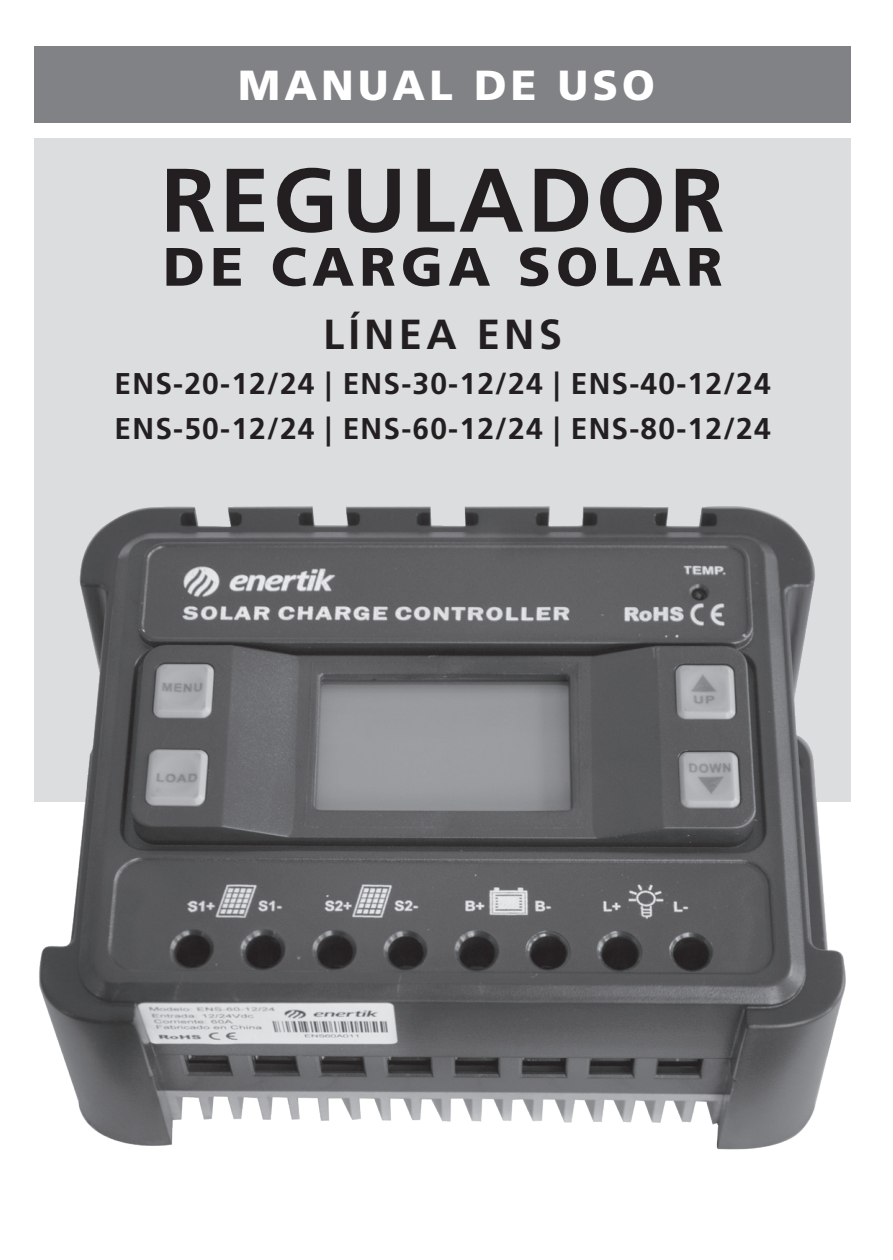
<style>
.page{position:relative;width:893px;height:1260px;background:#fff}
.page>*{position:absolute;margin:0;border:0;box-sizing:border-box;transform-origin:0 0}
.t1{font:700 90px "Frutiger LT Std";letter-spacing:.04em;color:#231f20}
.t2{font:900 54px "Frutiger LT Std";letter-spacing:.1em;color:#231f20}
.t3{font:900 42px "Frutiger LT Std";letter-spacing:.1em;color:#fff}
.t4{font:700 42px "Frutiger LT Std";letter-spacing:.1em;color:#231f20}
.t5{font:700 30px/45px "Frutiger LT Std";letter-spacing:.04em;color:#231f20}
</style>
<div class="page">
<div style="left:34px;top:138px;width:816px;height:663px;background:#dcdddf"></div>
<div style="left:34px;top:46px;width:816px;height:76px;background:#808285"></div>
<img style="left:38px;top:506px;width:808px;height:644px">
<h3 class="t3" style="left:238px;top:60px;width:418px">MANUAL DE USO</h3>
<h1 class="t1" style="left:161px;top:147px;width:565px">REGULADOR</h1>
<h2 class="t2" style="left:163px;top:234px;width:561px">DE CARGA SOLAR</h2>
<h3 class="t4" style="left:323px;top:309px;width:240px">LÍNEA ENS</h3>
<p class="t5" style="left:115px;top:361px;width:658px">ENS-20-12/24 | ENS-30-12/24 | ENS-40-12/24<br>ENS-50-12/24 | ENS-60-12/24 | ENS-80-12/24</p>
</div>
